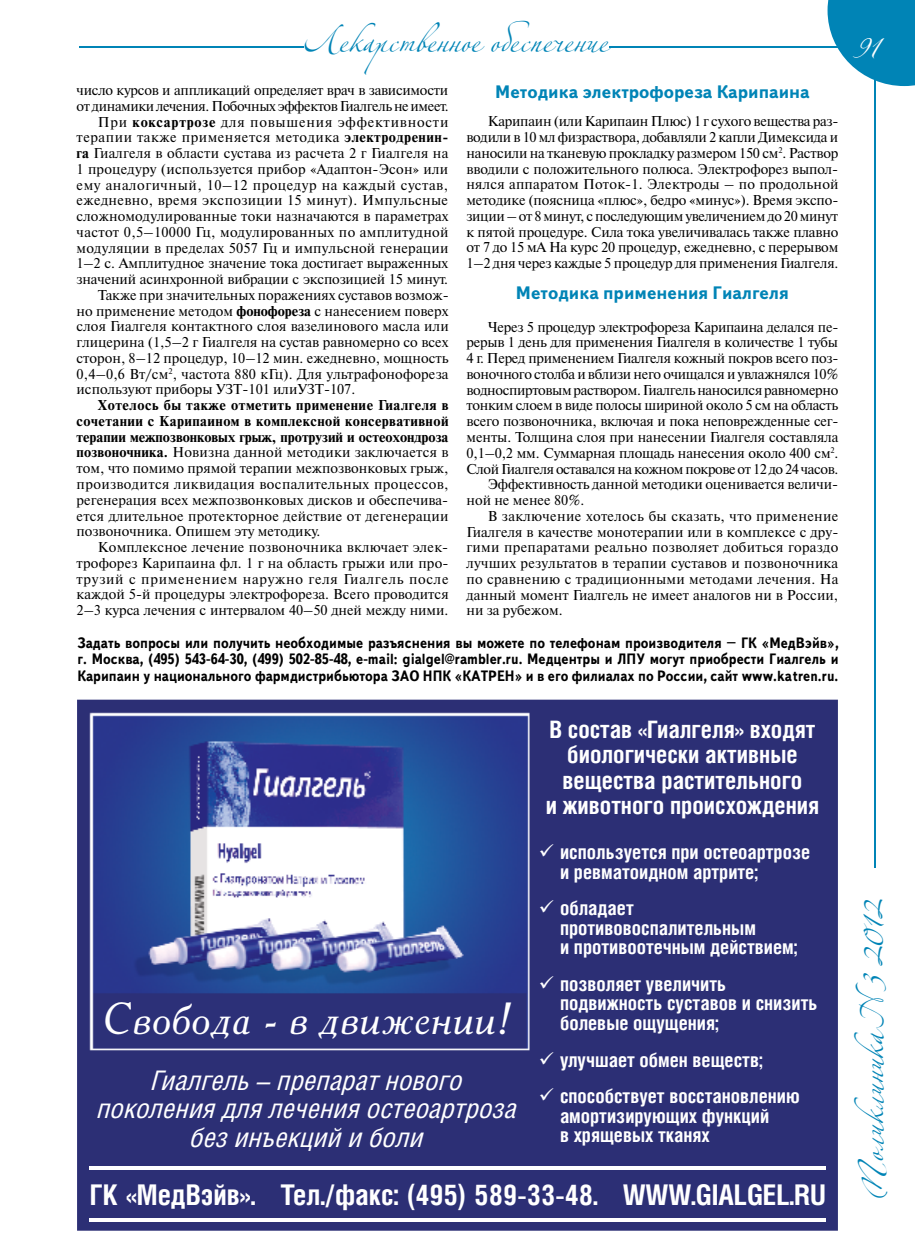
<style>
.page{position:relative;width:915px;height:1255px;background:#fff}
.page>*{position:absolute;margin:0;border:0;box-sizing:border-box;transform-origin:0 0}
.t1{font:45px "Zeferino One";color:#0084b6}
.t2{font:italic 45px "Academy C";color:#fff}
.t3{font:45px "Zeferino One";color:#fff}
.t4{font:700 28.5px "Helios Cond";color:#fff}
.t5{font:italic 27px/28.5px "Helios Cond";color:#fff;text-align:center;scale:1.04 1}
.t6{font:700 24px/25.5px "Helios Cond";color:#fff;text-align:center}
.t7{font:700 19.5px/19.5px "Helios Cond";color:#fff}
.t8{font:700 18px "Text Book C";color:#0084b6}
.t9{font:700 15px/16.5px "Text Book C";color:#000;text-align:justify;scale:.9 1}
.t10{font:14.25px/15.8px "Newton C";color:#000;text-align:justify}
.t11{font:14.25px "Newton C";letter-spacing:-.02em;color:#000}
.t12{font:14.25px "Newton C";letter-spacing:.025em;color:#000}
.t13{font:14.25px "Newton C";letter-spacing:-.025em;color:#000}
.t14{font:14.25px "Newton C";letter-spacing:-.03em;color:#000}
.t15{font:14.25px "Newton C";letter-spacing:.02em;color:#000}
.t16{font:14.25px "Newton C";letter-spacing:.035em;color:#000}
.t17{font:14.25px "Newton C";letter-spacing:.04em;color:#000}
.t18{font:14.25px "Newton C";letter-spacing:.055em;color:#000}
.s1{font-weight:700}
</style>
<div class="page">
<hr style="left:79px;top:47px;width:778px;height:1px;background:#0084b6">
<hr style="left:874px;top:64px;width:1px;height:803px;background:#0084b6">
<svg style="left:827px;top:0;width:87px;height:86px"></svg>
<img style="left:77px;top:699px;width:760px;height:531px">
<hr style="left:90px;top:1218px;width:735px;height:3px;background:#fff">
<hr style="left:90px;top:1166px;width:735px;height:3px;background:#fff">
<div style="left:304px;top:12px;width:304px;height:39px;background:#fff"></div>
<svg style="left:540px;top:844px;width:13px;height:13px"></svg>
<svg style="left:540px;top:900px;width:13px;height:13px"></svg>
<svg style="left:540px;top:975px;width:13px;height:13px"></svg>
<svg style="left:540px;top:1051px;width:13px;height:13px"></svg>
<svg style="left:540px;top:1087px;width:13px;height:13px"></svg>
<h1 class="t1" style="left:304px;top:9px;width:305px">Лекарственное обеспечение</h1>
<p class="t8" style="left:495px;top:81px;width:316px">Методика электрофореза Карипаина</p>
<p class="t10" style="left:466px;top:114px;width:373px;text-indent:21px">Карипаин (или Карипаин Плюс) 1 г сухого вещества раз&shy;водили в 10 мл физраствора, добавляли 2 капли Димексида и наносили на тканевую прокладку размером 150 см<sup>2</sup>. Раствор вводили с положительного полюса. Электрофорез выпол&shy;нялся аппаратом Поток-1. Электроды – по продольной методике (поясница «плюс», бедро «минус»). Время экспо&shy;зиции – от 8 минут, с последующим увеличением до 20 минут к пятой процедуре. Сила тока увеличивалась также плавно от 7 до 15 мА На курс 20 процедур, ежедневно, с перерывом 1–2 дня через каждые 5 процедур для применения Гиалгеля.</p>
<p class="t8" style="left:515px;top:282px;width:274px">Методика применения Гиалгеля</p>
<p class="t11" style="left:487px;top:319px;width:352px">Через 5 процедур электрофореза Карипаина делался пе-</p>
<p class="t11" style="left:466px;top:335px;width:373px">рерыв 1 день для применения Гиалгеля в количестве 1 тубы</p>
<p class="t11" style="left:466px;top:350px;width:373px">4 г. Перед применением Гиалгеля кожный покров всего поз-</p>
<p class="t11" style="left:466px;top:366px;width:373px">воночного столба и вблизи него очищался и увлажнялся 10%</p>
<p class="t13" style="left:466px;top:382px;width:373px">водноспиртовым раствором. Гиалгель наносился равномерно</p>
<p class="t11" style="left:466px;top:398px;width:373px">тонким слоем в виде полосы шириной около 5 см на область</p>
<p class="t10" style="left:466px;top:413px;width:373px">всего позвоночника, включая и пока неповрежденные сег-</p>
<p class="t10" style="left:466px;top:429px;width:373px">менты. Толщина слоя при нанесении Гиалгеля составляла</p>
<p class="t10" style="left:466px;top:445px;width:373px">0,1–0,2 мм. Суммарная площадь нанесения около 400 см<sup>2</sup>.</p>
<p class="t13" style="left:466px;top:461px;width:373px">Слой Гиалгеля оставался на кожном покрове от 12 до 24 часов.</p>
<p class="t10" style="left:487px;top:476px;width:352px">Эффективность данной методики оценивается величи-</p>
<p class="t10" style="left:466px;top:492px;width:119px">ной не менее 80%.</p>
<p class="t12" style="left:487px;top:508px;width:352px">В заключение хотелось бы сказать, что применение</p>
<p class="t10" style="left:466px;top:524px;width:373px">Гиалгеля в качестве монотерапии или в комплексе с дру-</p>
<p class="t15" style="left:466px;top:539px;width:373px">гими препаратами реально позволяет добиться гораздо</p>
<p class="t10" style="left:466px;top:555px;width:373px">лучших результатов в терапии суставов и позвоночника</p>
<p class="t10" style="left:466px;top:571px;width:373px">по сравнению с традиционными методами лечения. На</p>
<p class="t10" style="left:466px;top:587px;width:373px">данный момент Гиалгель не имеет аналогов ни в России,</p>
<p class="t10" style="left:466px;top:602px;width:97px">ни за рубежом.</p>
<p class="t9" style="left:77px;top:634px;width:847px">Задать вопросы или получить необходимые разъяснения вы можете по телефонам производителя – ГК «МедВэйв», г. Москва, (495) 543-64-30, (499) 502-85-48, e-mail: gialgel@rambler.ru. Медцентры и ЛПУ могут приобрести Гиалгель и Карипаин у национального фармдистрибьютора ЗАО НПК «КАТРЕН» и в его филиалах по России, сайт www.katren.ru.</p>
<h3 class="t6" style="left:545px;top:715px;width:275px">В состав «Гиалгеля» входят биологически активные вещества растительного<br>и животного происхождения</h3>
<h3 class="t7" style="left:560px;top:842px;width:251px">используется при остеоартрозе и ревматоидном артрите;</h3>
<h3 class="t7" style="left:560px;top:898px;width:239px">обладает противовоспалительным<br>и противоотечным действием;</h3>
<h3 class="t7" style="left:560px;top:973px;width:259px">позволяет увеличить подвижность суставов и снизить болевые ощущения;</h3>
<h3 class="t7" style="left:560px;top:1040px;width:241px;line-height:36.5px">улучшает обмен веществ; способствует восстановлению</h3>
<h3 class="t7" style="left:560px;top:1105px;width:211px">амортизирующих функций в хрящевых тканях</h3>
<p class="t11" style="left:77px;top:82px;width:373px">число курсов и аппликаций определяет врач в зависимости</p>
<p class="t14" style="left:77px;top:98px;width:373px">от динамики лечения. Побочных эффектов Гиалгель не имеет.</p>
<p class="t18" style="left:98px;top:114px;width:352px">При <span class="s1">коксартрозе</span> для повышения эффективности</p>
<p class="t16" style="left:77px;top:130px;width:373px">терапии также применяется методика <span class="s1">электродренин-</span></p>
<p class="t10" style="left:77px;top:145px;width:373px"><span class="s1">га</span> Гиалгеля в области сустава из расчета 2 г Гиалгеля на</p>
<p class="t10" style="left:77px;top:161px;width:373px">1 процедуру (используется прибор «Адаптон-Эсон» или</p>
<p class="t17" style="left:77px;top:177px;width:373px">ему аналогичный, 10–12 процедур на каждый сустав,</p>
<p class="t12" style="left:77px;top:193px;width:373px">ежедневно, время экспозиции 15 минут). Импульсные</p>
<p class="t10" style="left:77px;top:208px;width:373px">сложномодулированные токи назначаются в параметрах</p>
<p class="t12" style="left:77px;top:224px;width:373px">частот 0,5–10000 Гц, модулированных по амплитудной</p>
<p class="t10" style="left:77px;top:240px;width:373px">модуляции в пределах 5057 Гц и импульсной генерации</p>
<p class="t10" style="left:77px;top:256px;width:373px">1–2 с. Амплитудное значение тока достигает выраженных</p>
<p class="t10" style="left:77px;top:271px;width:373px">значений асинхронной вибрации с экспозицией 15 минут.</p>
<p class="t10" style="left:98px;top:287px;width:352px">Также при значительных поражениях суставов возмож-</p>
<p class="t10" style="left:77px;top:303px;width:373px">но применение методом <span class="s1">фонофореза</span> с нанесением поверх</p>
<p class="t10" style="left:77px;top:319px;width:373px">слоя Гиалгеля контактного слоя вазелинового масла или</p>
<p class="t10" style="left:77px;top:334px;width:373px">глицерина (1,5–2 г Гиалгеля на сустав равномерно со всех</p>
<p class="t10" style="left:77px;top:350px;width:373px">сторон, 8–12 процедур, 10–12 мин. ежедневно, мощность</p>
<p class="t10" style="left:77px;top:366px;width:373px">0,4–0,6 Вт/см<sup>2</sup>, частота 880 кГц). Для ультрафонофореза</p>
<p class="t10" style="left:77px;top:382px;width:280px">используют приборы УЗТ-101 илиУЗТ-107.</p>
<p class="t10" style="left:77px;top:397px;width:373px;text-indent:21px"><span class="s1">Хотелось бы также отметить применение Гиалгеля в сочетании с карипаином в комплексной консервативной терапии межпозвонковых грыж, протрузий и остеохондроза позвоночника.</span> Новизна данной методики заключается в том, что помимо прямой терапии межпозвонковых грыж, производится ликвидация воспалительных процессов, регенерация всех межпозвонковых дисков и обеспечива&shy;ется длительное протекторное действие от дегенерации позвоночника. Опишем эту методику.</p>
<p class="t10" style="left:77px;top:539px;width:373px;text-indent:21px">Комплексное лечение позвоночника включает элек&shy;трофорез Карипаина фл. 1 г на область грыжи или про&shy;трузий с применением наружно геля Гиалгель после каждой 5-й процедуры электрофореза. Всего проводится 2–3 курса лечения с интервалом 40–50 дней между ними.</p>
<h1 class="t2" style="left:103px;top:991px;width:413px">Свобода - в движении!</h1>
<h3 class="t5" style="left:95px;top:1065px;width:413px">Гиалгель–препаратнового поколениядлялеченияостеоартроза безинъекцийиболи</h3>
<h2 class="t4" style="left:90px;top:1177px;width:737px">ГК «МедВэйв». Тел./факс: (495) 589-33-48. WWW.GIALGEL.RU</h2>
<h1 class="t3" style="left:853px;top:15px;width:27px">91</h1>
<h1 class="t1" style="left:840px;top:1198px;width:301px;rotate:-90deg">Поликлиника N3 2012</h1>
</div>
